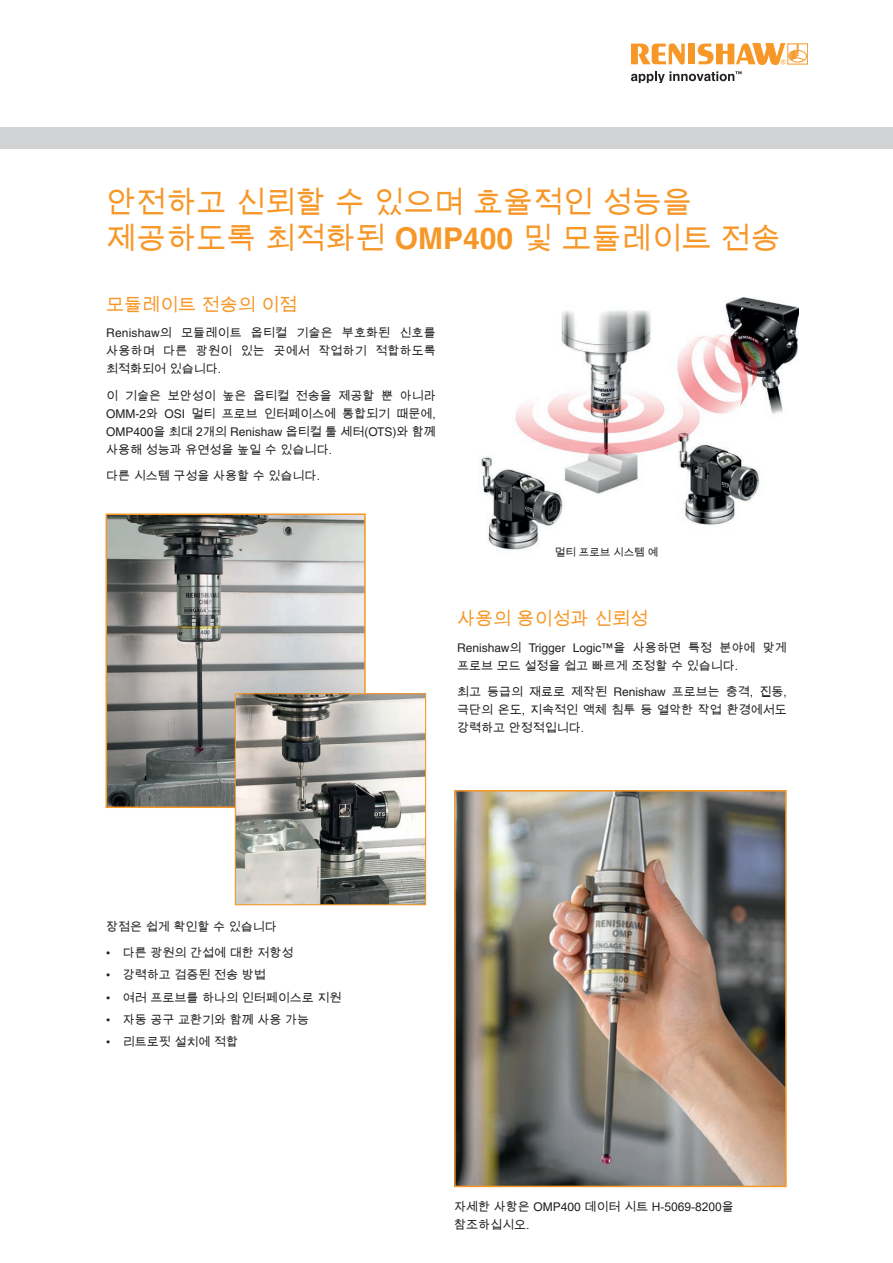
<style>
.page{position:relative;width:893px;height:1263px;background:#fff}
.page>*{position:absolute;margin:0;border:0;box-sizing:border-box;transform-origin:0 0}
.t1{font:30px/36px "Arial Unicode MS";color:#f79727}
.Text{font:18px "Arial Unicode MS";color:#f79727}
.Text-2{font:12px/18px "Arial Unicode MS";color:#231f20;text-align:justify}
.Heading_2_black{font:10.5px "Arial Unicode MS";color:#231f20}
.s1{font-family:"Helvetica CE";font-weight:700}
.s2{font-family:"Helvetica"}
</style>
<div class="page">
<div style="left:0;top:128px;width:893px;height:21px;background:#d1d2d4"></div>
<svg style="left:631px;top:43px;width:54px;height:21px"></svg>
<div style="left:688px;top:44px;width:7px;height:20px;background:#f79727"></div>
<div style="left:787px;top:44px;width:21px;height:20px;border:1px solid #f79727"></div>
<div style="left:789px;top:50px;width:18px;height:12px;border:1px solid #f79727;border-radius:50%"></div>
<svg style="left:698px;top:43px;width:106px;height:22px"></svg>
<svg style="left:631px;top:71px;width:111px;height:12px"></svg>
<img style="left:457px;top:793px;width:327px;height:391px">
<div style="left:454px;top:790px;width:333px;height:397px;border:2px solid #f79727"></div>
<img style="left:109px;top:516px;width:254px;height:289px">
<div style="left:106px;top:513px;width:260px;height:295px;border:2px solid #f79727"></div>
<img style="left:237px;top:695px;width:187px;height:208px">
<div style="left:235px;top:693px;width:191px;height:212px;border:1px solid #f79727"></div>
<img style="left:481px;top:298px;width:317px;height:252px">
<svg style="left:554px;top:546px;width:105px;height:4px"></svg>
<p class="t1" style="left:106px;top:184px;width:676px">안전하고 신뢰할 수 있으며 효율적인 성능을 제공하도록 최적화된 <span class="s1">OMP400</span> 및 모듈레이트 전송</p>
<p class="Text" style="left:106px;top:291px;width:193px">모듈레이트 전송의 이점</p>
<p class="Text-2" style="left:106px;top:324px;width:331px"><span class="s2">Renishaw</span>의 모듈레이트 옵티컬 기술은 부호화된 신호를 사용하며 다른 광원이 있는 곳에서 작업하기 적합하도록 최적화되어 있습니다.</p>
<p class="Text-2" style="left:106px;top:386px;width:331px">이 기술은 보안성이 높은 옵티컬 전송을 제공할 뿐 아니라 <span class="s2">OMM-2</span>와 <span class="s2">OSI</span> 멀티 프로브 인터페이스에 통합되기 때문에, <span class="s2">OMP400</span>을 최대 2개의 <span class="s2">Renishaw</span> 옵티컬 툴 세터(<span class="s2">OTS</span>)와 함께 사용해 성능과 유연성을 높일 수 있습니다.</p>
<p class="Text-2" style="left:106px;top:467px;width:215px">다른 시스템 구성을 사용할 수 있습니다.</p>
<p class="Heading_2_black" style="left:555px;top:545px;width:105px">멀티 프로브 시스템 예</p>
<p class="Text" style="left:457px;top:606px;width:193px">사용의 용이성과 신뢰성</p>
<p class="Text-2" style="left:457px;top:638px;width:331px"><span class="s2">Renishaw</span>의 <span class="s2">Trigger Logic™</span>을 사용하면 특정 분야에 맞게 프로브 모드 설정을 쉽고 빠르게 조정할 수 있습니다.</p>
<p class="Text-2" style="left:457px;top:683px;width:331px">최고 등급의 재료로 제작된 <span class="s2">Renishaw</span> 프로브는 충격, 진동, 극단의 온도, 지속적인 액체 침투 등 열악한 작업 환경에서도 강력하고 안정적입니다.</p>
<p class="Text-2" style="left:106px;top:917px;width:172px">장점은 쉽게 확인할 수 있습니다</p>
<p class="Text-2" style="left:106px;top:944px;width:189px">• 다른 광원의 간섭에 대한 저항성</p>
<p class="Text-2" style="left:106px;top:966px;width:161px">• 강력하고 검증된 전송 방법</p>
<p class="Text-2" style="left:106px;top:988px;width:237px">• 여러 프로브를 하나의 인터페이스로 지원</p>
<p class="Text-2" style="left:106px;top:1010px;width:204px">• 자동 공구 교환기와 함께 사용 가능</p>
<p class="Text-2" style="left:106px;top:1033px;width:133px">• 리트로핏 설치에 적합</p>
<p class="Text-2" style="left:454px;top:1197px;width:281px">자세한 사항은 <span class="s2">OMP400</span> 데이터 시트 H-5069-8200을 참조하십시오.</p>
</div>
